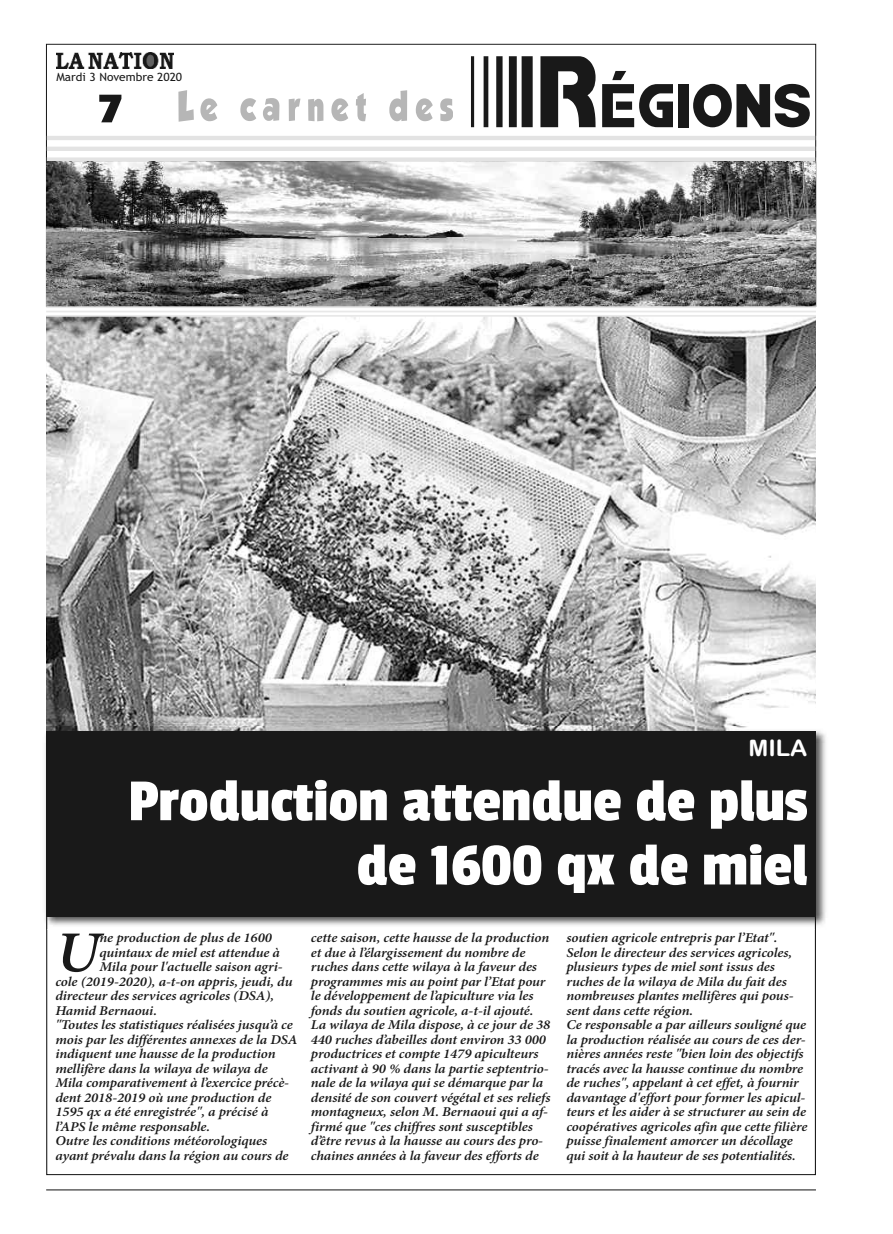
<style>
.page{position:relative;width:893px;height:1234px;background:#fff}
.page>*{position:absolute;margin:0;border:0;box-sizing:border-box;transform-origin:0 0}
.t1{font:67.35px "Bamf";color:#191919;scale:.89 1}
.t2{font:62.1px/64.2px "Passion One";color:#fff;text-align:right;scale:1.05 1}
.t3{font:italic 600 57.9px "Minion Pro";color:#191919;scale:1.08 1}
.t4{font:44.55px "Passion One";color:#191919;scale:1.26 1}
.t5{font:22.8px "Arial Rounded MT Bold";color:#fff;scale:1.05 1}
.t6{font:italic 600 13.5px/14.5px "Minion Pro";letter-spacing:-.01em;color:#191919;scale:1.08 1}
.t7{font:11.4px "Trebuchet MS";color:#191919;scale:1.05 1}
.s1{font-size:110.85px}
</style>
<div class="page">
<img style="left:46px;top:317px;width:770px;height:409px">
<img style="left:47px;top:915px;width:768px;height:14px">
<img style="left:46px;top:726px;width:701px;height:4px">
<div style="left:46px;top:730px;width:770px;height:185px;background:#191919"></div>
<img style="left:46px;top:161px;width:770px;height:145px">
<img style="left:56px;top:53px;width:117px;height:16px">
<svg style="left:178px;top:90px;width:229px;height:32px"></svg>
<hr style="left:47px;top:157px;width:768px;height:4px;background:#e3e3e3">
<hr style="left:47px;top:136px;width:768px;height:4px;background:#e3e3e3">
<hr style="left:47px;top:147px;width:768px;height:4px;background:#e3e3e3">
<hr style="left:46px;top:306px;width:770px;height:2px;background:#e8e8e8">
<hr style="left:46px;top:310px;width:770px;height:2px;background:#e8e8e8">
<hr style="left:46px;top:315px;width:770px;height:2px;background:#e8e8e8">
<hr style="left:46px;top:1188px;width:770px;height:2px;background:#191919">
<p class="t7" style="left:56px;top:70px;width:121px">Mardi 3 Novembre 2020</p>
<h3 class="t4" style="left:99px;top:85px;width:20px">7</h3>
<h1 class="t1" style="left:467px;top:71px;width:389px"><span class="s1">R</span>ÉGIONS</h1>
<h3 class="t5" style="left:749px;top:734px;width:57px">MILA</h3>
<h2 class="t2" style="left:128px;top:768px;width:648px">Production attendue de plus de 1600 qx de miel</h2>
<p class="t6" style="left:100px;top:931px;width:161px">ne production de plus de 1600</p>
<p class="t6" style="left:100px;top:946px;width:169px">quintaux de miel est attendue à</p>
<p class="t6" style="left:100px;top:960px;width:171px">Mila pour l'actuelle saison agri-</p>
<p class="t6" style="left:55px;top:975px;width:221px">cole (2019-2020), a-t-on appris, jeudi, du</p>
<p class="t6" style="left:55px;top:989px;width:204px">directeur des services agricoles (DSA),</p>
<p class="t6" style="left:55px;top:1004px;width:96px">Hamid Bernaoui.</p>
<p class="t6" style="left:55px;top:1018px;width:221px">"Toutes les statistiques réalisées jusqu’à ce</p>
<p class="t6" style="left:55px;top:1033px;width:226px">mois par les différentes annexes de la DSA</p>
<p class="t6" style="left:55px;top:1047px;width:205px">indiquent une hausse de la production</p>
<p class="t6" style="left:55px;top:1062px;width:198px">mellifère dans la wilaya de wilaya de</p>
<p class="t6" style="left:55px;top:1076px;width:218px">Mila comparativement à l’exercice précè-</p>
<p class="t6" style="left:55px;top:1091px;width:202px">dent 2018-2019 où une production de</p>
<p class="t6" style="left:55px;top:1105px;width:199px">1595 qx a été enregistrée", a précisé à</p>
<p class="t6" style="left:55px;top:1120px;width:145px">l’APS le même responsable.</p>
<p class="t6" style="left:55px;top:1134px;width:198px">Outre les conditions météorologiques</p>
<p class="t6" style="left:55px;top:1149px;width:217px">ayant prévalu dans la région au cours de</p>
<h3 class="t3" style="left:55px;top:930px;width:42px">U</h3>
<p class="t6" style="left:311px;top:931px;width:223px">cette saison, cette hausse de la production et due à l’élargissement du nombre de ruches dans cette wilaya à la faveur des programmes mis au point par l’Etat pour le développement de l’apiculture via les fonds du soutien agricole, a-t-il ajouté.<br>La wilaya de Mila dispose, à ce jour de 38<br>440 ruches d’abeilles dont environ 33 000 productrices et compte 1479 apiculteurs activant à 90 % dans la partie septentrio&shy;nale de la wilaya qui se démarque par la densité de son couvert végétal et ses reliefs montagneux, selon M. Bernaoui qui a af&shy;firmé que "ces chiffres sont susceptibles d’être revus à la hausse au cours des pro&shy;chaines années à la faveur des efforts de</p>
<p class="t6" style="left:566px;top:931px;width:225px">soutien agricole entrepris par l’Etat".<br>Selon le directeur des services agricoles, plusieurs types de miel sont issus des ruches de la wilaya de Mila du fait des nombreuses plantes mellifères qui pous&shy;sent dans cette région.<br>Ce responsable a par ailleurs souligné que la production réalisée au cours de ces der&shy;nières années reste "bien loin des objectifs tracés avec la hausse continue du nombre de ruches", appelant à cet effet, à fournir davantage d'effort pour former les apicul&shy;teurs et les aider à se structurer au sein de coopératives agricoles afin que cette filière puisse finalement amorcer un décollage qui soit à la hauteur de ses potentialités.</p>
</div>
